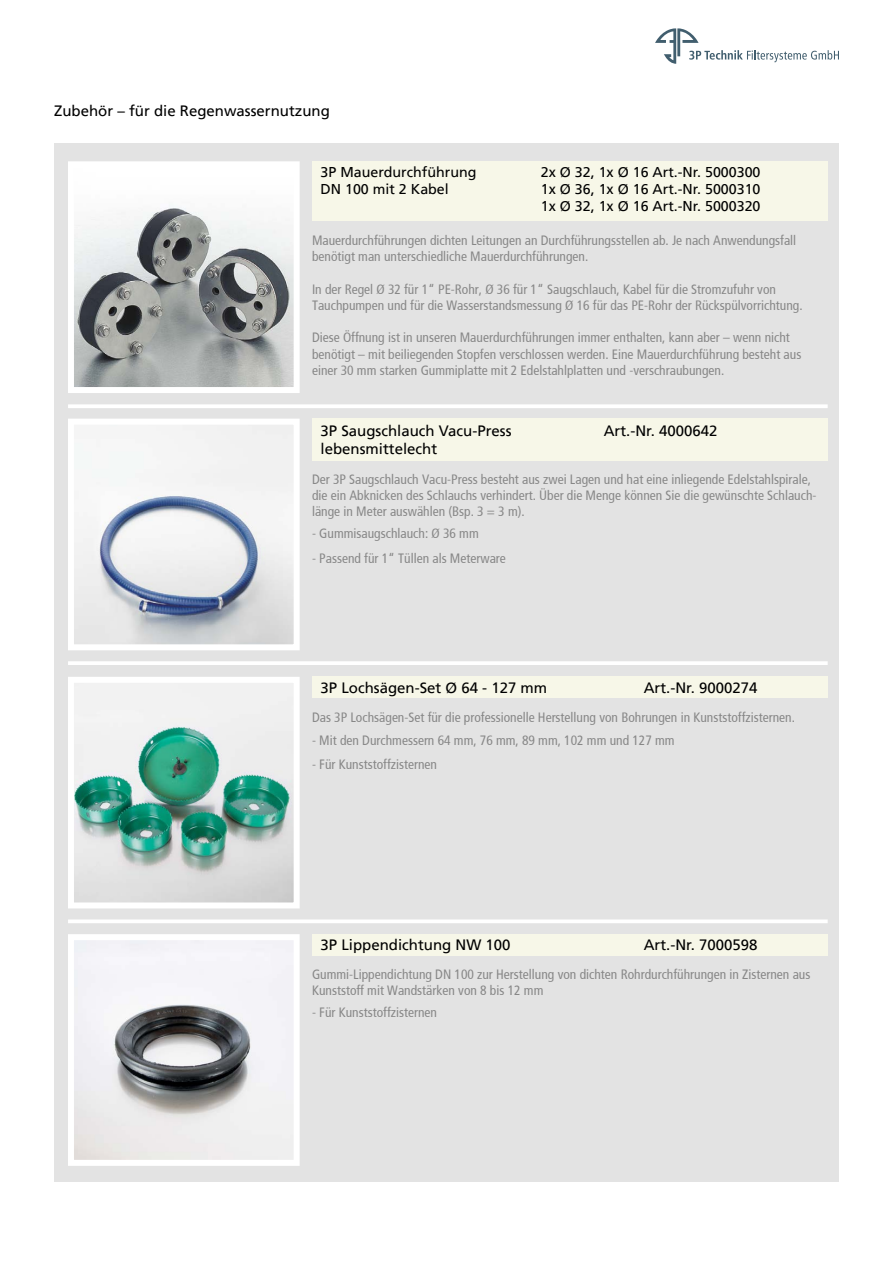
<style>
.page{position:relative;width:893px;height:1263px;background:#fff}
.page>*{position:absolute;margin:0;border:0;box-sizing:border-box;transform-origin:0 0}
.t1{font:15px/18px "Frutiger";color:#000}
.t2{font:14.25px/17.1px "Frutiger";color:#000}
.t3{font:condensed 13.5px/16.2px "Frutiger";color:#878787}
</style>
<div class="page">
<svg style="left:655px;top:28px;width:184px;height:36px"></svg>
<div style="left:54px;top:144px;width:785px;height:1038px;background:#e3e3e3"></div>
<hr style="left:68px;top:404px;width:760px;height:4px;background:#fff">
<hr style="left:68px;top:661px;width:760px;height:4px;background:#fff">
<div style="left:312px;top:419px;width:516px;height:42px;background:#f7f7e8"></div>
<img style="left:75px;top:426px;width:218px;height:217px">
<div style="left:68px;top:419px;width:232px;height:231px;border:6px solid #fff"></div>
<div style="left:312px;top:677px;width:516px;height:21px;background:#f7f7e8"></div>
<img style="left:75px;top:684px;width:218px;height:217px">
<div style="left:68px;top:677px;width:232px;height:231px;border:6px solid #fff"></div>
<div style="left:312px;top:934px;width:516px;height:21px;background:#f7f7e8"></div>
<img style="left:75px;top:941px;width:218px;height:218px">
<div style="left:68px;top:934px;width:232px;height:232px;border:6px solid #fff"></div>
<svg style="left:68px;top:919px;width:760px;height:4px;fill:#fff"></svg>
<div style="left:312px;top:161px;width:516px;height:60px;background:#f7f7e8"></div>
<img style="left:75px;top:168px;width:218px;height:218px">
<div style="left:68px;top:161px;width:232px;height:232px;border:6px solid #fff"></div>
<p class="t1" style="left:54px;top:102px;width:277px">Zubehör – für die Regenwassernutzung</p>
<p class="t2" style="left:321px;top:163px;width:157px">3P Mauerdurchführung<br>DN 100 mit 2 Kabel</p>
<p class="t2" style="left:541px;top:163px;width:221px;text-align:justify">2x Ø 32, 1x Ø 16 Art.-Nr. 5000300<br>1x Ø 36, 1x Ø 16 Art.-Nr. 5000310<br>1x Ø 32, 1x Ø 16 Art.-Nr. 5000320</p>
<p class="t3" style="left:312px;top:232px;width:486px">Mauerdurchführungen dichten Leitungen an Durchführungsstellen ab. Je nach Anwendungsfall benötigt man unterschiedliche Mauerdurchführungen.</p>
<p class="t3" style="left:312px;top:281px;width:492px">In der Regel Ø 32 für 1“ PE-Rohr, Ø 36 für 1“ Saugschlauch, Kabel für die Stromzufuhr von<br>Tauchpumpen und für die Wasserstandsmessung Ø 16 für das PE-Rohr der Rückspülvorrichtung.</p>
<p class="t3" style="left:312px;top:330px;width:491px">Diese Öffnung ist in unseren Mauerdurchführungen immer enthalten, kann aber – wenn nicht benötigt – mit beiliegenden Stopfen verschlossen werden. Eine Mauerdurchführung besteht aus einer 30 mm starken Gummiplatte mit 2 Edelstahlplatten und -verschraubungen.</p>
<p class="t1" style="left:321px;top:421px;width:192px">3P Saugschlauch Vacu-Press lebensmittelecht</p>
<p class="t1" style="left:604px;top:421px;width:115px">Art.-Nr. 4000642</p>
<p class="t3" style="left:312px;top:471px;width:506px">Der 3P Saugschlauch Vacu-Press besteht aus zwei Lagen und hat eine inliegende Edelstahlspirale, die ein Abknicken des Schlauchs verhindert. Über die Menge können Sie die gewünschte Schlauch&shy;länge in Meter auswählen (Bsp. 3 = 3 m).</p>
<p class="t3" style="left:312px;top:525px;width:168px">- Gummisaugschlauch: Ø 36 mm</p>
<p class="t3" style="left:312px;top:550px;width:195px">- Passend für 1“ Tüllen als Meterware</p>
<p class="t1" style="left:321px;top:678px;width:228px">3P Lochsägen-Set Ø 64 - 127 mm</p>
<p class="t1" style="left:644px;top:678px;width:115px">Art.-Nr. 9000274</p>
<p class="t3" style="left:312px;top:709px;width:484px">Das 3P Lochsägen-Set für die professionelle Herstellung von Bohrungen in Kunststoffzisternen.</p>
<p class="t3" style="left:312px;top:732px;width:364px">- Mit den Durchmessern 64 mm, 76 mm, 89 mm, 102 mm und 127 mm</p>
<p class="t3" style="left:312px;top:757px;width:126px">- Für Kunststoffzisternen</p>
<p class="t1" style="left:321px;top:936px;width:192px">3P Lippendichtung NW 100</p>
<p class="t1" style="left:644px;top:936px;width:115px">Art.-Nr. 7000598</p>
<p class="t3" style="left:312px;top:966px;width:500px">Gummi-Lippendichtung DN 100 zur Herstellung von dichten Rohrdurchführungen in Zisternen aus<br>Kunststoff mit Wandstärken von 8 bis 12 mm</p>
<p class="t3" style="left:312px;top:1004px;width:126px">- Für Kunststoffzisternen</p>
</div>
